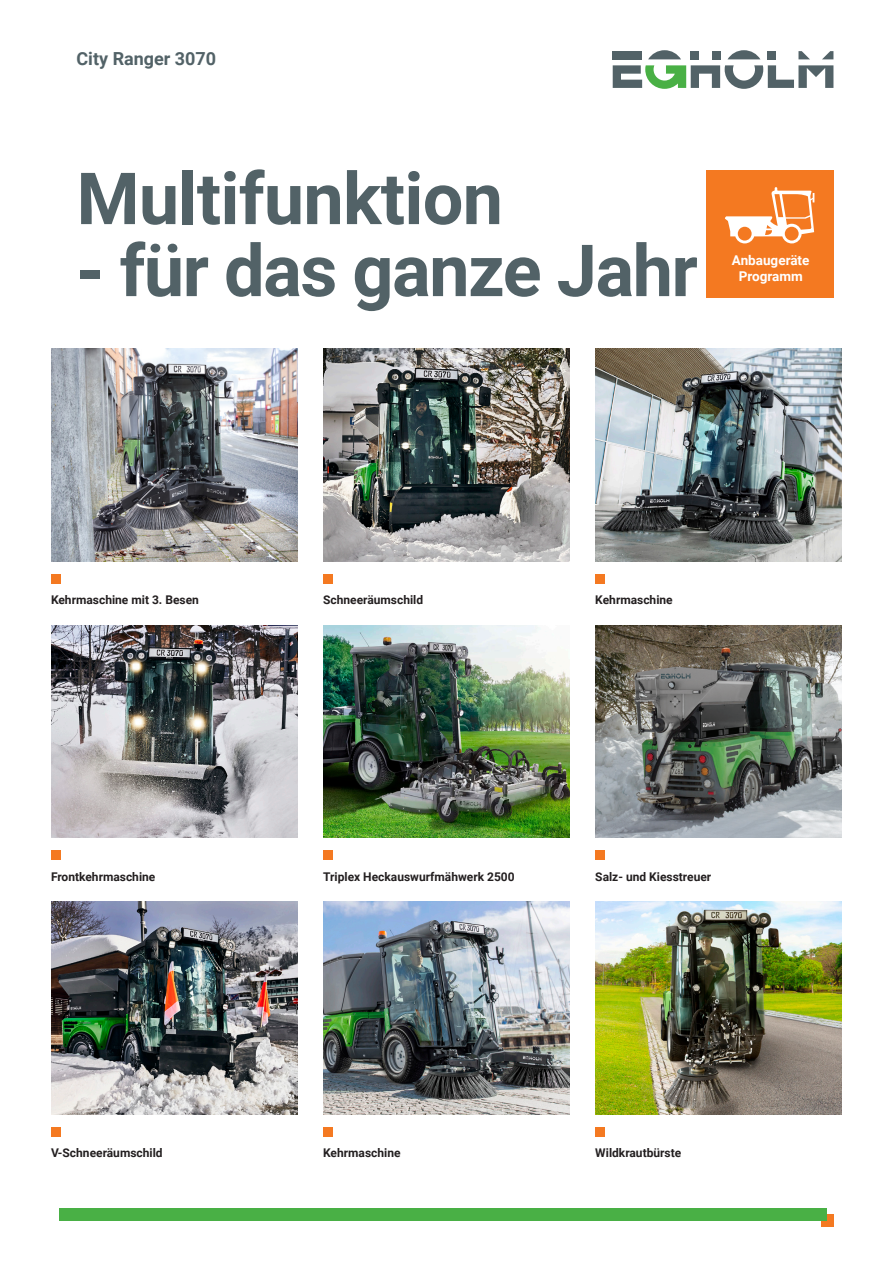
<style>
.page{position:relative;width:893px;height:1263px;background:#fff}
.page>*{position:absolute;margin:0;border:0;box-sizing:border-box;transform-origin:0 0}
.t1{font:700 72px "Roboto";letter-spacing:-.01em;color:#526267}
.t2{font:700 18px "Roboto";color:#526267}
.t3{font:700 13.5px/16.2px "Roboto";color:#fff;text-align:center}
.t4{font:700 12px "Roboto";color:#231f20}
</style>
<div class="page">
<img style="left:595px;top:349px;width:247px;height:212px">
<img style="left:323px;top:625px;width:247px;height:213px">
<img style="left:595px;top:901px;width:247px;height:213px">
<img style="left:323px;top:349px;width:247px;height:212px">
<img style="left:51px;top:625px;width:247px;height:213px">
<img style="left:595px;top:625px;width:247px;height:213px">
<img style="left:51px;top:349px;width:247px;height:212px">
<svg style="left:822px;top:51px;width:11px;height:8px"></svg>
<svg style="left:798px;top:51px;width:12px;height:8px"></svg>
<div style="left:768px;top:51px;width:8px;height:8px;background:#526267"></div>
<svg style="left:728px;top:50px;width:32px;height:9px"></svg>
<div style="left:712px;top:51px;width:8px;height:8px;background:#526267"></div>
<div style="left:691px;top:51px;width:8px;height:8px;background:#526267"></div>
<svg style="left:648px;top:50px;width:33px;height:9px"></svg>
<svg style="left:613px;top:65px;width:220px;height:24px"></svg>
<div style="left:613px;top:51px;width:29px;height:8px;background:#526267"></div>
<img style="left:51px;top:901px;width:247px;height:213px">
<img style="left:323px;top:901px;width:247px;height:213px">
<div style="left:821px;top:1214px;width:12px;height:13px;background:#f47921"></div>
<div style="left:60px;top:1208px;width:767px;height:12px;background:#49b045"></div>
<div style="left:51px;top:574px;width:10px;height:10px;background:#f47921"></div>
<div style="left:323px;top:574px;width:10px;height:10px;background:#f47921"></div>
<div style="left:595px;top:574px;width:10px;height:10px;background:#f47921"></div>
<div style="left:51px;top:850px;width:10px;height:10px;background:#f47921"></div>
<div style="left:323px;top:850px;width:10px;height:10px;background:#f47921"></div>
<div style="left:595px;top:850px;width:10px;height:10px;background:#f47921"></div>
<div style="left:51px;top:1127px;width:10px;height:10px;background:#f47921"></div>
<div style="left:323px;top:1127px;width:10px;height:10px;background:#f47921"></div>
<div style="left:595px;top:1127px;width:10px;height:10px;background:#f47921"></div>
<div style="left:706px;top:170px;width:127px;height:128px;background:#f47921"></div>
<svg style="left:725px;top:187px;width:89px;height:56px"></svg>
<h2 class="t2" style="left:77px;top:46px;width:141px">City Ranger 3070</h2>
<h1 class="t1" style="left:77px;top:148px;width:428px">Multifunktion</h1>
<h1 class="t1" style="left:77px;top:220px;width:623px">- für das ganze Jahr</h1>
<p class="t3" style="left:732px;top:252px;width:79px">Anbaugeräte<br>Programm</p>
<p class="t4" style="left:51px;top:592px;width:149px">Kehrmaschine mit 3. Besen</p>
<p class="t4" style="left:323px;top:592px;width:102px">Schneeräumschild</p>
<p class="t4" style="left:595px;top:592px;width:79px">Kehrmaschine</p>
<p class="t4" style="left:51px;top:868px;width:106px">Frontkehrmaschine</p>
<p class="t4" style="left:323px;top:868px;width:193px">Triplex Heckauswurfmähwerk 2500</p>
<p class="t4" style="left:595px;top:868px;width:117px">Salz- und Kiesstreuer</p>
<p class="t4" style="left:51px;top:1144px;width:113px">V-Schneeräumschild</p>
<p class="t4" style="left:323px;top:1144px;width:79px">Kehrmaschine</p>
<p class="t4" style="left:595px;top:1144px;width:88px">Wildkrautbürste</p>
</div>
